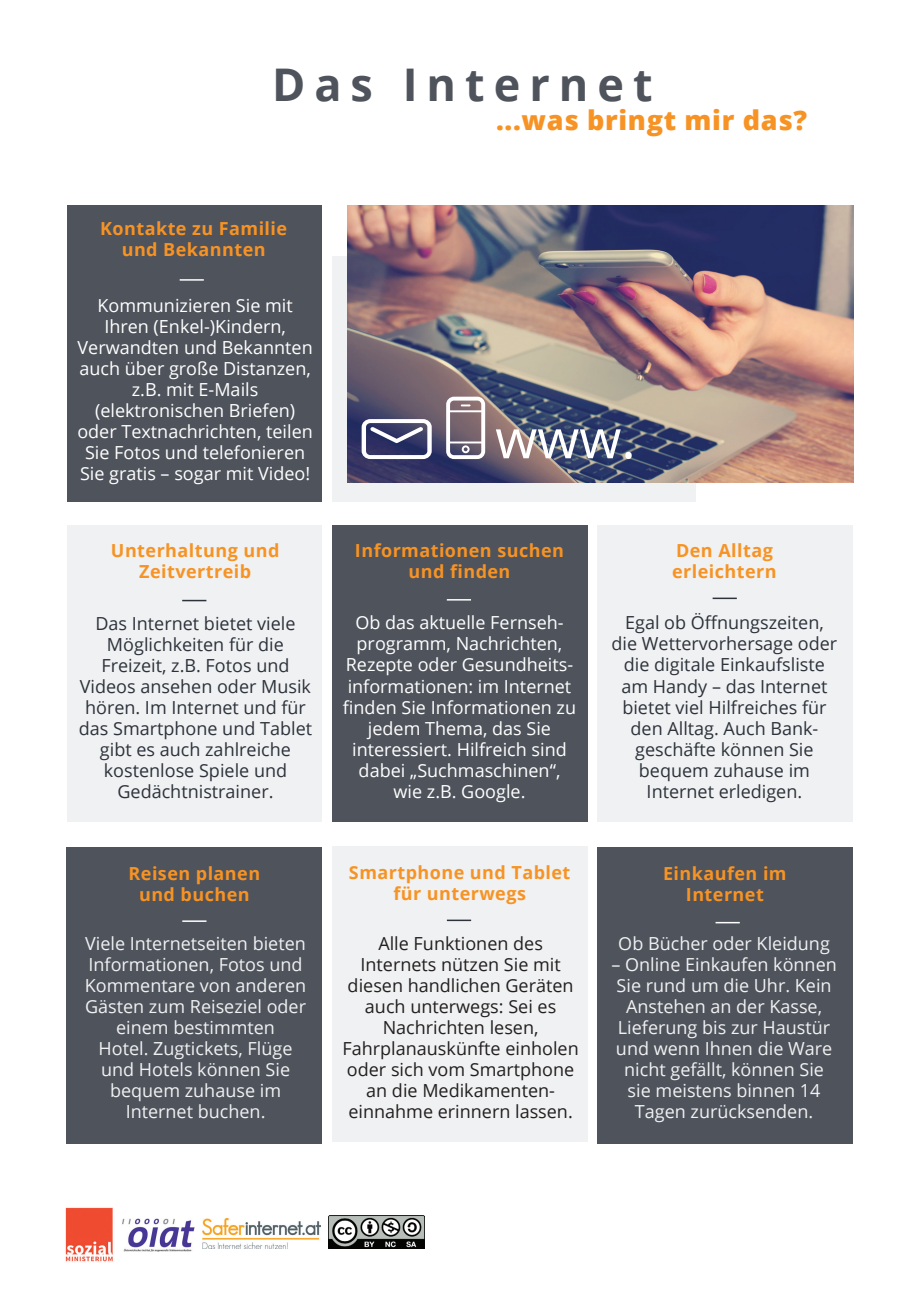
<style>
.page{position:relative;width:919px;height:1289px;background:#fff}
.page>*{position:absolute;margin:0;border:0;box-sizing:border-box;transform-origin:0 0}
.t1{font:54px "Open Sans";color:#fff}
.t2{font:700 45px "Open Sans";letter-spacing:.2em;color:#4f535c}
.t3{font:800 27px "Open Sans";letter-spacing:.025em;color:#f79324}
.t4{font:18px/21px "Open Sans";color:#fff;text-align:center}
.t5{font:18px/21px "Open Sans";color:#2d323b;text-align:center}
.t6{font:18px/21px "Open Sans";color:#f0f1f2;text-align:center}
.t7{font:18px/21px "Open Sans";color:#231f20;text-align:center}
.t8{font:700 18px/21px "Open Sans";letter-spacing:.025em;color:#f79324;text-align:center}
</style>
<div class="page">
<div style="left:332px;top:256px;width:363px;height:245px;background:#f0f1f2"></div>
<img style="left:347px;top:205px;width:506px;height:278px">
<svg style="left:361px;top:419px;width:70px;height:40px"></svg>
<svg style="left:446px;top:396px;width:39px;height:63px"></svg>
<div style="left:67px;top:205px;width:255px;height:296px;background:#4f535c"></div>
<img style="left:65px;top:1207px;width:48px;height:55px">
<img style="left:122px;top:1218px;width:73px;height:33px">
<img style="left:202px;top:1218px;width:118px;height:30px">
<img style="left:329px;top:1215px;width:96px;height:33px">
<div style="left:68px;top:525px;width:254px;height:296px;background:#f0f1f2"></div>
<div style="left:332px;top:525px;width:255px;height:296px;background:#4f535c"></div>
<div style="left:597px;top:525px;width:255px;height:296px;background:#f0f1f2"></div>
<div style="left:67px;top:846px;width:255px;height:297px;background:#4f535c"></div>
<div style="left:332px;top:846px;width:255px;height:295px;background:#f0f1f2"></div>
<div style="left:597px;top:847px;width:255px;height:297px;background:#4f535c"></div>
<hr style="left:712px;top:597px;width:24px;height:2px;background:#2d323b">
<svg style="left:447px;top:599px;width:24px;height:1px"></svg>
<svg style="left:182px;top:600px;width:24px;height:1px"></svg>
<hr style="left:180px;top:279px;width:24px;height:2px;background:#fff">
<svg style="left:182px;top:920px;width:24px;height:1px"></svg>
<hr style="left:447px;top:919px;width:24px;height:2px;background:#2d323b">
<hr style="left:715px;top:921px;width:24px;height:2px;background:#fff">
<h2 class="t2" style="left:272px;top:53px;width:382px">Das Internet</h2>
<h3 class="t3" style="left:496px;top:100px;width:312px">...was bringt mir das?</h3>
<p class="t8" style="left:100px;top:217px;width:188px">Kontakte zu Familie und Bekannten</p>
<p class="t4" style="left:77px;top:295px;width:237px">Kommunizieren Sie mit<br>Ihren (Enkel-)Kindern,<br>Verwandten und Bekannten auch über große Distanzen, z.B. mit E-Mails (elektronischen Briefen) oder Textnachrichten, teilen<br>Sie Fotos und telefonieren<br>Sie gratis – sogar mit Video!</p>
<p class="t8" style="left:111px;top:539px;width:170px">Unterhaltung und<br>Zeitvertreib</p>
<p class="t5" style="left:79px;top:612px;width:235px">Das Internet bietet viele<br>Möglichkeiten für die<br>Freizeit, z.B. Fotos und<br>Videos ansehen oder Musik hören. Im Internet und für das Smartphone und Tablet gibt es auch zahlreiche kostenlose Spiele und<br>Gedächtnistrainer.</p>
<p class="t8" style="left:128px;top:862px;width:133px">Reisen planen und buchen</p>
<p class="t6" style="left:85px;top:932px;width:223px">Viele Internetseiten bieten<br>Informationen, Fotos und<br>Kommentare von anderen<br>Gästen zum Reiseziel oder einem bestimmten<br>Hotel. Zugtickets, Flüge und Hotels können Sie bequem zuhause im<br>Internet buchen.</p>
<h1 class="t1" style="left:495px;top:401px;width:142px">www.</h1>
<p class="t8" style="left:355px;top:539px;width:210px">Informationen suchen und finden</p>
<p class="t4" style="left:343px;top:612px;width:235px">Ob das aktuelle Fernseh&shy;programm, Nachrichten,<br>Rezepte oder Gesundheits&shy;informationen: im Internet finden Sie Informationen zu jedem Thema, das Sie interessiert. Hilfreich sind dabei „Suchmaschinen“, wie z.B. Google.</p>
<p class="t8" style="left:349px;top:861px;width:223px">Smartphone und Tablet für unterwegs</p>
<p class="t7" style="left:342px;top:932px;width:238px">Alle Funktionen des<br>Internets nützen Sie mit diesen handlichen Geräten auch unterwegs: Sei es<br>Nachrichten lesen,<br>Fahrplanauskünfte einholen oder sich vom Smartphone an die Medikamenten&shy;einnahme erinnern lassen.</p>
<p class="t8" style="left:672px;top:539px;width:106px;text-align:left">Den Alltag erleichtern</p>
<p class="t5" style="left:611px;top:612px;width:227px">Egal ob Öffnungszeiten, die Wettervorhersage oder die digitale Einkaufsliste am Handy – das Internet bietet viel Hilfreiches für den Alltag. Auch Bank&shy;geschäfte können Sie bequem zuhause im<br>Internet erledigen.</p>
<p class="t8" style="left:663px;top:862px;width:125px">Einkaufen im<br>Internet</p>
<p class="t6" style="left:618px;top:932px;width:213px">Ob Bücher oder Kleidung</p>
<p class="t6" style="left:611px;top:953px;width:227px">– Online Einkaufen können<br>Sie rund um die Uhr. Kein<br>Anstehen an der Kasse,<br>Lieferung bis zur Haustür und wenn Ihnen die Ware nicht gefällt, können Sie sie meistens binnen 14<br>Tagen zurücksenden.</p>
</div>
